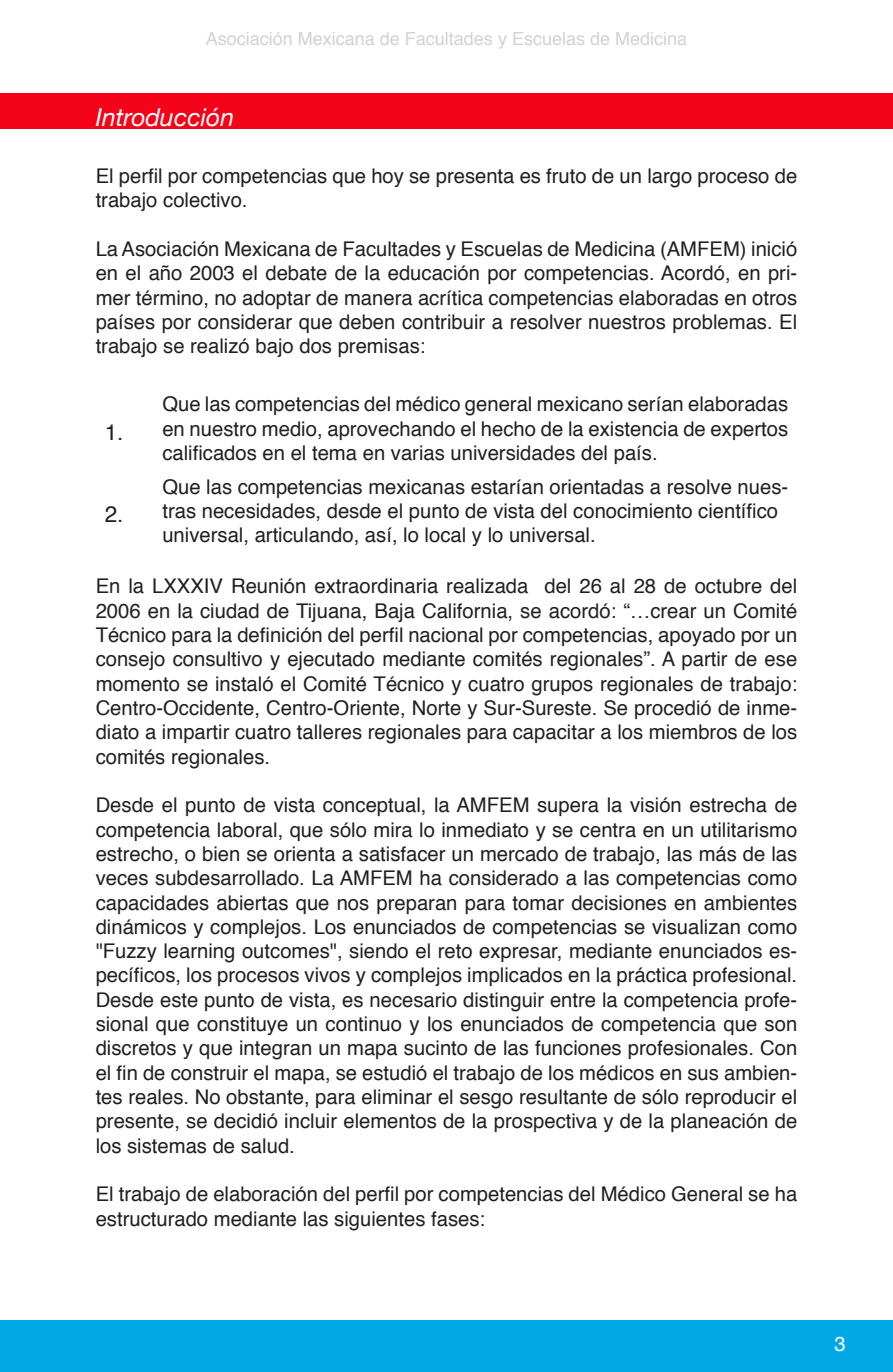
<style>
.page{position:relative;width:893px;height:1372px;background:#fff}
.page>*{position:absolute;margin:0;border:0;box-sizing:border-box;transform-origin:0 0}
.t1{font:italic 24.75px "Helvetica Neue";color:#fff}
.t2{font:22.5px "Helvetica";color:#231f20}
.t3{font:20.25px/24.3px "Helvetica";color:#231f20;text-align:justify}
.t4{font:20.25px "Helvetica";color:#fff}
.t5{font:18px "Helvetica";color:#d1d2d4}
</style>
<div class="page">
<div style="left:0;top:94px;width:893px;height:35px;background:#f50319"></div>
<div style="left:0;top:1320px;width:893px;height:51px;background:#00a8e5"></div>
<p class="t5" style="left:206px;top:24px;width:483px">Asociación Mexicana de Facultades y Escuelas de Medicina</p>
<p class="t1" style="left:96px;top:103px;width:140px">Introducción</p>
<p class="t3" style="left:96px;top:163px;width:703px">El perfil por competencias que hoy se presenta es fruto de un largo proceso de trabajo colectivo.</p>
<p class="t3" style="left:96px;top:236px;width:703px">La Asociación Mexicana de Facultades y Escuelas de Medicina (AMFEM) inició en el año 2003 el debate de la educación por competencias. Acordó, en pri&shy;mer término, no adoptar de manera acrítica competencias elaboradas en otros países por considerar que deben contribuir a resolver nuestros problemas. El trabajo se realizó bajo dos premisas:</p>
<p class="t2" style="left:105px;top:413px;width:20px">1.</p>
<p class="t3" style="left:162px;top:391px;width:627px">Que las competencias del médico general mexicano serían elaboradas en nuestro medio, aprovechando el hecho de la existencia de expertos calificados en el tema en varias universidades del país.</p>
<p class="t3" style="left:162px;top:473px;width:627px;text-align:left">Que las competencias mexicanas estarían orientadas a resolve nues&shy;tras necesidades, desde el punto de vista del conocimiento científico universal, articulando, así, lo local y lo universal.</p>
<p class="t3" style="left:96px;top:573px;width:703px">En la LXXXIV Reunión extraordinaria realizada del 26 al 28 de octubre del 2006 en la ciudad de Tijuana, Baja California, se acordó: “…crear un Comité Técnico para la definición del perfil nacional por competencias, apoyado por un consejo consultivo y ejecutado mediante comités regionales”. A partir de ese momento se instaló el Comité Técnico y cuatro grupos regionales de trabajo:<br>Centro-Occidente, Centro-Oriente, Norte y Sur-Sureste. Se procedió de inme&shy;diato a impartir cuatro talleres regionales para capacitar a los miembros de los comités regionales.</p>
<p class="t3" style="left:96px;top:792px;width:703px">Desde el punto de vista conceptual, la AMFEM supera la visión estrecha de competencia laboral, que sólo mira lo inmediato y se centra en un utilitarismo estrecho, o bien se orienta a satisfacer un mercado de trabajo, las más de las veces subdesarrollado. La AMFEM ha considerado a las competencias como capacidades abiertas que nos preparan para tomar decisiones en ambientes dinámicos y complejos. Los enunciados de competencias se visualizan como "Fuzzy learning outcomes", siendo el reto expresar, mediante enunciados es&shy;pecíficos, los procesos vivos y complejos implicados en la práctica profesional.<br>Desde este punto de vista, es necesario distinguir entre la competencia profe&shy;sional que constituye un continuo y los enunciados de competencia que son discretos y que integran un mapa sucinto de las funciones profesionales. Con el fin de construir el mapa, se estudió el trabajo de los médicos en sus ambien&shy;tes reales. No obstante, para eliminar el sesgo resultante de sólo reproducir el presente, se decidió incluir elementos de la prospectiva y de la planeación de los sistemas de salud.</p>
<p class="t3" style="left:96px;top:1181px;width:703px">El trabajo de elaboración del perfil por competencias del Médico General se ha estructurado mediante las siguientes fases:</p>
<p class="t2" style="left:105px;top:495px;width:20px">2.</p>
<p class="t4" style="left:834px;top:1326px;width:13px">3</p>
</div>
